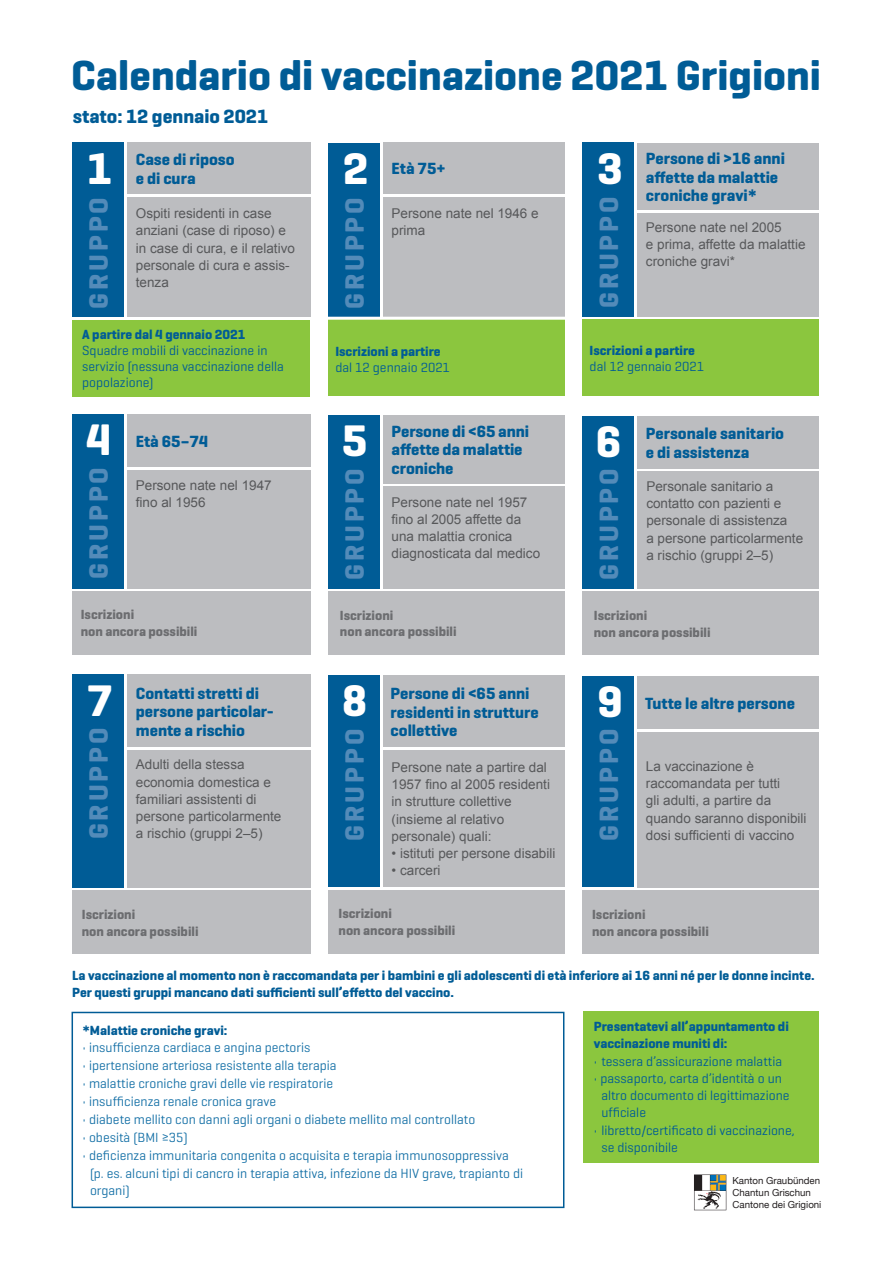
<style>
.page{position:relative;width:893px;height:1263px;background:#fff}
.page>*{position:absolute;margin:0;border:0;box-sizing:border-box;transform-origin:0 0}
.t1{font:700 45px "Geogrotesque";color:#fff}
.t2{font:700 42.9px "Geogrotesque";color:#005c96}
.t3{font:700 27px "Geogrotesque";letter-spacing:.11em;color:#538bb9}
.t4{font:700 19.65px "Geogrotesque";color:#005c96}
.t5{font:700 16.5px/18.8px "Geogrotesque";color:#005c96}
.t6{font:13.5px/17.2px "Arial";color:#57585a}
.t7{font:13.5px/17.9px "Geogrotesque";color:#1671a7}
.t8{font:700 13.5px/17.2px "Geogrotesque";color:#005c96}
.t9{font:13.5px/17.2px "Geogrotesque";color:#005c96}
.t10{font:700 13.5px/16.5px "Geogrotesque";color:#6c6d70}
.t11{font:9.75px/12.1px "Helvetica Neue";color:#231f20}
</style>
<div class="page">
<div style="left:328px;top:676px;width:52px;height:211px;background:#005c96"></div>
<div style="left:383px;top:675px;width:182px;height:72px;background:#bcbdc0"></div>
<div style="left:383px;top:750px;width:182px;height:137px;background:#bcbdc0"></div>
<div style="left:328px;top:891px;width:237px;height:63px;background:#bcbdc0"></div>
<div style="left:582px;top:676px;width:52px;height:211px;background:#005c96"></div>
<div style="left:637px;top:676px;width:182px;height:53px;background:#bcbdc0"></div>
<div style="left:637px;top:732px;width:182px;height:155px;background:#bcbdc0"></div>
<div style="left:583px;top:890px;width:236px;height:64px;background:#bcbdc0"></div>
<div style="left:72px;top:1012px;width:492px;height:196px;border:2px solid #005c96"></div>
<div style="left:583px;top:1011px;width:236px;height:151px;background:#8bc63e"></div>
<div style="left:637px;top:143px;width:182px;height:67px;background:#bcbdc0"></div>
<div style="left:637px;top:213px;width:182px;height:104px;background:#bcbdc0"></div>
<div style="left:583px;top:320px;width:236px;height:76px;background:#8bc63e"></div>
<div style="left:582px;top:143px;width:52px;height:174px;background:#005c96"></div>
<div style="left:328px;top:320px;width:237px;height:76px;background:#8bc63e"></div>
<div style="left:383px;top:143px;width:182px;height:51px;background:#bcbdc0"></div>
<div style="left:383px;top:197px;width:182px;height:120px;background:#bcbdc0"></div>
<div style="left:328px;top:143px;width:52px;height:175px;background:#005c96"></div>
<hr style="left:328px;top:317px;width:238px;height:3px;background:#fff">
<div style="left:127px;top:143px;width:183px;height:51px;background:#bcbdc0"></div>
<div style="left:127px;top:197px;width:183px;height:120px;background:#bcbdc0"></div>
<div style="left:72px;top:320px;width:238px;height:76px;background:#8bc63e"></div>
<div style="left:72px;top:143px;width:52px;height:174px;background:#005c96"></div>
<div style="left:637px;top:416px;width:182px;height:52px;background:#bcbdc0"></div>
<div style="left:637px;top:471px;width:182px;height:117px;background:#bcbdc0"></div>
<div style="left:583px;top:591px;width:236px;height:64px;background:#bcbdc0"></div>
<div style="left:582px;top:416px;width:52px;height:172px;background:#005c96"></div>
<div style="left:328px;top:591px;width:237px;height:64px;background:#bcbdc0"></div>
<div style="left:383px;top:415px;width:182px;height:68px;background:#bcbdc0"></div>
<div style="left:383px;top:486px;width:182px;height:102px;background:#bcbdc0"></div>
<div style="left:328px;top:415px;width:52px;height:173px;background:#005c96"></div>
<div style="left:127px;top:414px;width:183px;height:53px;background:#bcbdc0"></div>
<div style="left:127px;top:470px;width:183px;height:118px;background:#bcbdc0"></div>
<div style="left:72px;top:592px;width:238px;height:63px;background:#bcbdc0"></div>
<div style="left:72px;top:414px;width:52px;height:174px;background:#005c96"></div>
<div style="left:127px;top:674px;width:183px;height:73px;background:#bcbdc0"></div>
<div style="left:127px;top:750px;width:183px;height:137px;background:#bcbdc0"></div>
<div style="left:72px;top:891px;width:238px;height:63px;background:#bcbdc0"></div>
<div style="left:72px;top:674px;width:52px;height:214px;background:#005c96"></div>
<svg style="left:694px;top:1174px;width:32px;height:36px"></svg>
<h2 class="t2" style="left:71px;top:48px;width:751px">Calendario di vaccinazione 2021 Grigioni</h2>
<h3 class="t4" style="left:73px;top:104px;width:197px">stato: 12 gennaio 2021</h3>
<h1 class="t1" style="left:87px;top:140px;width:27px">1</h1>
<h3 class="t3" style="left:82px;top:309px;width:113px;rotate:-90deg">GRUPPO</h3>
<p class="t5" style="left:136px;top:150px;width:100px">Case di riposo e di cura</p>
<p class="t6" style="left:136px;top:205px;width:161px">Ospiti residenti in case anziani (case di riposo) e in case di cura, e il relativo personale di cura e assis&shy;tenza</p>
<p class="t8" style="left:82px;top:326px;width:165px">A partire dal 4 gennaio 2021</p>
<p class="t9" style="left:82px;top:342px;width:203px;line-height:15.8px">Squadre mobili di vaccinazione in servizio (nessuna vaccinazione della popolazione)</p>
<h1 class="t1" style="left:86px;top:412px;width:27px">4</h1>
<h3 class="t3" style="left:82px;top:579px;width:113px;rotate:-90deg">GRUPPO</h3>
<p class="t5" style="left:136px;top:432px;width:74px">Età 65–74</p>
<p class="t6" style="left:136px;top:476px;width:137px">Persone nate nel 1947 fino al 1956</p>
<p class="t10" style="left:81px;top:606px;width:118px">Iscrizioni<br>non ancora possibili</p>
<h1 class="t1" style="left:87px;top:672px;width:27px">7</h1>
<h3 class="t3" style="left:82px;top:839px;width:113px;rotate:-90deg">GRUPPO</h3>
<p class="t5" style="left:136px;top:684px;width:140px">Contatti stretti di persone particolar&shy;mente a rischio</p>
<p class="t6" style="left:136px;top:756px;width:147px">Adulti della stessa economia domestica e familiari assistenti di persone particolarmente a rischio (gruppi 2–5)</p>
<p class="t10" style="left:82px;top:906px;width:118px">Iscrizioni<br>non ancora possibili</p>
<h1 class="t1" style="left:343px;top:140px;width:27px">2</h1>
<h3 class="t3" style="left:338px;top:309px;width:113px;rotate:-90deg">GRUPPO</h3>
<p class="t5" style="left:392px;top:159px;width:55px">Età 75+</p>
<p class="t6" style="left:392px;top:205px;width:149px">Persone nate nel 1946 e prima</p>
<p class="t8" style="left:335px;top:342px;width:107px">Iscrizioni a partire</p>
<p class="t9" style="left:335px;top:358px;width:116px">dal 12 gennaio 2021</p>
<h1 class="t1" style="left:342px;top:412px;width:27px">5</h1>
<h3 class="t3" style="left:338px;top:580px;width:113px;rotate:-90deg">GRUPPO</h3>
<p class="t5" style="left:392px;top:421px;width:139px">Persone di &lt;65 anni affette da malattie croniche</p>
<p class="t6" style="left:392px;top:493px;width:150px">Persone nate nel 1957 fino al 2005 affette da una malattia cronica diagnosticata dal medico</p>
<p class="t10" style="left:340px;top:607px;width:118px">Iscrizioni<br>non ancora possibili</p>
<h1 class="t1" style="left:342px;top:673px;width:27px">8</h1>
<p class="t5" style="left:391px;top:684px;width:150px">Persone di &lt;65 anni residenti in strutture collettive</p>
<p class="t6" style="left:392px;top:759px;width:160px">Persone nate a partire dal<br>1957 fino al 2005 residenti in strutture collettive (insieme al relativo personale) quali:</p>
<p class="t6" style="left:392px;top:845px;width:165px">• istituti per persone disabili</p>
<p class="t6" style="left:392px;top:862px;width:50px">• carceri</p>
<p class="t10" style="left:339px;top:905px;width:118px">Iscrizioni<br>non ancora possibili</p>
<h3 class="t3" style="left:338px;top:841px;width:113px;rotate:-90deg">GRUPPO</h3>
<h1 class="t1" style="left:597px;top:140px;width:27px">3</h1>
<h3 class="t3" style="left:592px;top:308px;width:113px;rotate:-90deg">GRUPPO</h3>
<p class="t5" style="left:646px;top:149px;width:141px">Persone di &gt;16 anni affette da malattie croniche gravi*</p>
<p class="t6" style="left:646px;top:219px;width:161px">Persone nate nel 2005<br>e prima, affette da malattie croniche gravi*</p>
<p class="t8" style="left:590px;top:341px;width:107px">Iscrizioni a partire</p>
<p class="t9" style="left:590px;top:357px;width:116px">dal 12 gennaio 2021</p>
<h1 class="t1" style="left:596px;top:413px;width:27px">6</h1>
<h3 class="t3" style="left:592px;top:580px;width:113px;rotate:-90deg">GRUPPO</h3>
<p class="t5" style="left:646px;top:424px;width:140px">Personale sanitario e di assistenza</p>
<p class="t6" style="left:646px;top:478px;width:158px">Personale sanitario a contatto con pazienti e personale di assistenza<br>a persone particolarmente a rischio (gruppi 2–5)</p>
<p class="t10" style="left:594px;top:607px;width:118px">Iscrizioni<br>non ancora possibili</p>
<h1 class="t1" style="left:597px;top:674px;width:27px">9</h1>
<h3 class="t3" style="left:592px;top:841px;width:113px;rotate:-90deg">GRUPPO</h3>
<p class="t5" style="left:645px;top:694px;width:151px">Tutte le altre persone</p>
<p class="t6" style="left:646px;top:757px;width:162px">La vaccinazione è raccomandata per tutti<br>gli adulti, a partire da quando saranno disponibili dosi sufficienti di vaccino</p>
<p class="t10" style="left:592px;top:906px;width:118px">Iscrizioni<br>non ancora possibili</p>
<p class="t8" style="left:72px;top:967px;width:744px;line-height:16.5px">La vaccinazione al momento non è raccomandata per i bambini e gli adolescenti di età inferiore ai 16 anni né per le donne incinte.<br>Per questi gruppi mancano dati sufficienti sull’effetto del vaccino.</p>
<p class="t8" style="left:82px;top:1021px;width:146px">*Malattie croniche gravi:</p>
<p class="t7" style="left:82px;top:1038px;width:229px">• insufficienza cardiaca e angina pectoris</p>
<p class="t7" style="left:82px;top:1056px;width:256px">• ipertensione arteriosa resistente alla terapia</p>
<p class="t7" style="left:82px;top:1074px;width:252px">• malattie croniche gravi delle vie respiratorie</p>
<p class="t7" style="left:82px;top:1092px;width:195px">• insufficienza renale cronica grave</p>
<p class="t7" style="left:82px;top:1110px;width:394px">• diabete mellito con danni agli organi o diabete mellito mal controllato</p>
<p class="t7" style="left:82px;top:1128px;width:107px">• obesità (BMI ≥35)</p>
<p class="t7" style="left:90px;top:1146px;width:435px;text-indent:-8px">• deficienza immunitaria congenita o acquisita e terapia immunosoppressiva (p. es. alcuni tipi di cancro in terapia attiva, infezione da HIV grave, trapianto di organi)</p>
<p class="t8" style="left:594px;top:1018px;width:197px">Presentatevi all’appuntamento di vaccinazione muniti di:</p>
<p class="t9" style="left:594px;top:1052px;width:190px">• tessera d’assicurazione malattia</p>
<p class="t9" style="left:601px;top:1069px;width:190px;text-indent:-8px">• passaporto, carta d’identità o un altro documento di legittimazione ufficiale</p>
<p class="t9" style="left:601px;top:1121px;width:195px;text-indent:-8px">• libretto/certificato di vaccinazione, se disponibile</p>
<p class="t11" style="left:732px;top:1175px;width:91px">Kanton Graubünden<br>Chantun Grischun<br>Cantone dei Grigioni</p>
</div>
